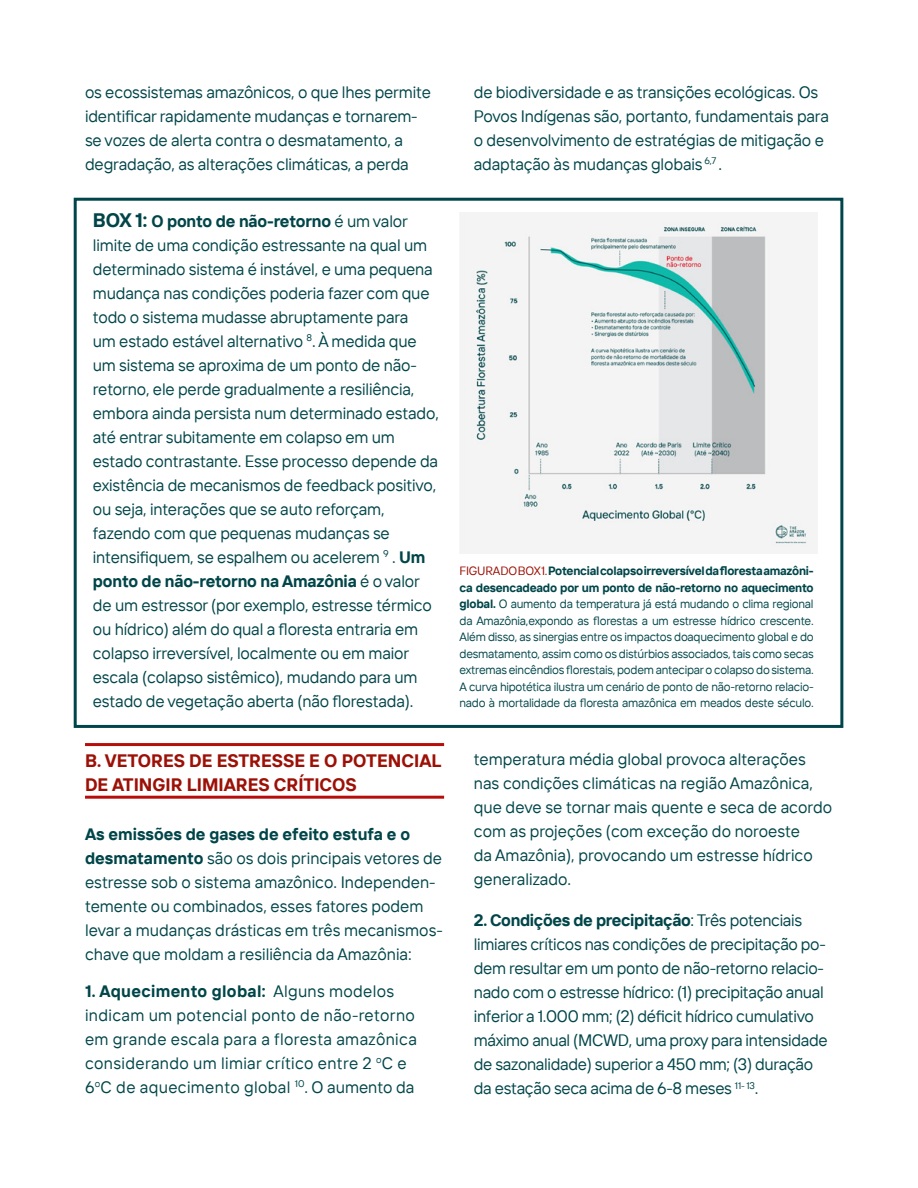
<style>
.page{position:relative;width:918px;height:1188px;background:#fff}
.page>*{position:absolute;margin:0;border:0;box-sizing:border-box;transform-origin:0 0}
.t1{font:700 18px/24px "TT Interfaces";color:#9c1006}
.t2{font:16.5px/24px "TT Interfaces";letter-spacing:-.01em;color:#004549}
.t3{font:16.5px/24px "TT Interfaces";letter-spacing:.02em;color:#004549}
.t4{font:12px/16.5px "TT Interfaces";letter-spacing:-.02em;color:#004549;text-align:justify}
.t5{font:12px "TT Interfaces";color:#9c1006}
.s1{font-weight:700;font-size:19.5px}
.s2{font-weight:700}
.s3{color:#9c1006}
</style>
<div class="page">
<div style="left:74px;top:198px;width:769px;height:530px;border:3px solid #004549"></div>
<img style="left:460px;top:212px;width:358px;height:341px">
<hr style="left:85px;top:743px;width:359px;height:3px;background:#b70e0c">
<hr style="left:85px;top:796px;width:359px;height:3px;background:#b70e0c">
<p class="t2" style="left:85px;top:79px;width:347px">os ecossistemas amazônicos, o que lhes permite identificar rapidamente mudanças e tornarem&shy;se vozes de alerta contra o desmatamento, a degradação, as alterações climáticas, a perda</p>
<p class="t2" style="left:474px;top:79px;width:357px">de biodiversidade e as transições ecológicas. Os Povos Indígenas são, portanto, fundamentais para o desenvolvimento de estratégias de mitigação e adaptação às mudanças globais <sup>6,7</sup> .</p>
<p class="t2" style="left:93px;top:209px;width:348px"><span class="s1">Box 1:</span> <span class="s2">O ponto de não-retorno</span> é um valor limite de uma condição estressante na qual um determinado sistema é instável, e uma pequena mudança nas condições poderia fazer com que todo o sistema mudasse abruptamente para<br>um estado estável alternativo <sup>8</sup>. À medida que um sistema se aproxima de um ponto de não&shy;retorno, ele perde gradualmente a resiliência, embora ainda persista num determinado estado, até entrar subitamente em colapso em um estado contrastante. Esse processo depende da existência de mecanismos de feedback positivo, ou seja, interações que se auto reforçam, fazendo com que pequenas mudanças se intensifiquem, se espalhem ou acelerem <sup>9</sup> . <span class="s2">Um ponto de não-retorno na Amazônia</span> é o valor de um estressor (por exemplo, estresse térmico ou hídrico) além do qual a floresta entraria em colapso irreversível, localmente ou em maior escala (colapso sistêmico), mudando para um estado de vegetação aberta (não florestada).</p>
<p class="t1" style="left:85px;top:748px;width:358px">B. VETORES DE ESTRESSE E O POTENCIAL<br>DE ATINGIR LIMIARES CRÍTICOS</p>
<p class="t2" style="left:85px;top:822px;width:359px"><span class="s2">As emissões de gases de efeito estufa e o desmatamento</span> são os dois principais vetores de estresse sob o sistema amazônico. Independen&shy;temente ou combinados, esses fatores podem levar a mudanças drásticas em três mecanismos&shy;chave que moldam a resiliência da Amazônia:</p>
<p class="t3" style="left:85px;top:979px;width:333px"><span class="s2">1. Aquecimento global:</span> Alguns modelos indicam um potencial ponto de não-retorno em grande escala para a floresta amazônica considerando um limiar crítico entre 2 <sup>o</sup>C e 6<sup>o</sup>C de aquecimento global <sup>10</sup>. O aumento da</p>
<p class="t4" style="left:460px;top:563px;width:356px;text-indent:41px"><span class="s3">do Box 1.</span> <span class="s2">Potencial colapso irreversível da floresta amazôni&shy;ca desencadeado por um ponto de não-retorno no aquecimento global.</span> O aumento da temperatura já está mudando o clima regional da Amazônia,expondo as florestas a um estresse hídrico crescente.<br>Além disso, as sinergias entre os impactos doaquecimento global e do desmatamento, assim como os distúrbios associados, tais como secas extremas eincêndios florestais, podem antecipar o colapso do sistema.<br>A curva hipotética ilustra um cenário de ponto de não-retorno relacio&shy;nado à mortalidade da floresta amazônica em meados deste século.</p>
<p class="t5" style="left:460px;top:563px;width:15px">Figura</p>
<p class="t2" style="left:474px;top:747px;width:360px">temperatura média global provoca alterações nas condições climáticas na região Amazônica, que deve se tornar mais quente e seca de acordo com as projeções (com exceção do noroeste<br>da Amazônia), provocando um estresse hídrico generalizado.</p>
<p class="t2" style="left:474px;top:908px;width:355px"><span class="s2">2. Condições de precipitação</span>: Três potenciais limiares críticos nas condições de precipitação po&shy;dem resultar em um ponto de não-retorno relacio&shy;nado com o estresse hídrico: (1) precipitação anual inferior a 1.000 mm; (2) déficit hídrico cumulativo máximo anual (MCWD, uma proxy para intensidade de sazonalidade) superior a 450 mm; (3) duração da estação seca acima de 6-8 meses <sup>11-</sup> <sup>13</sup>.</p>
</div>
